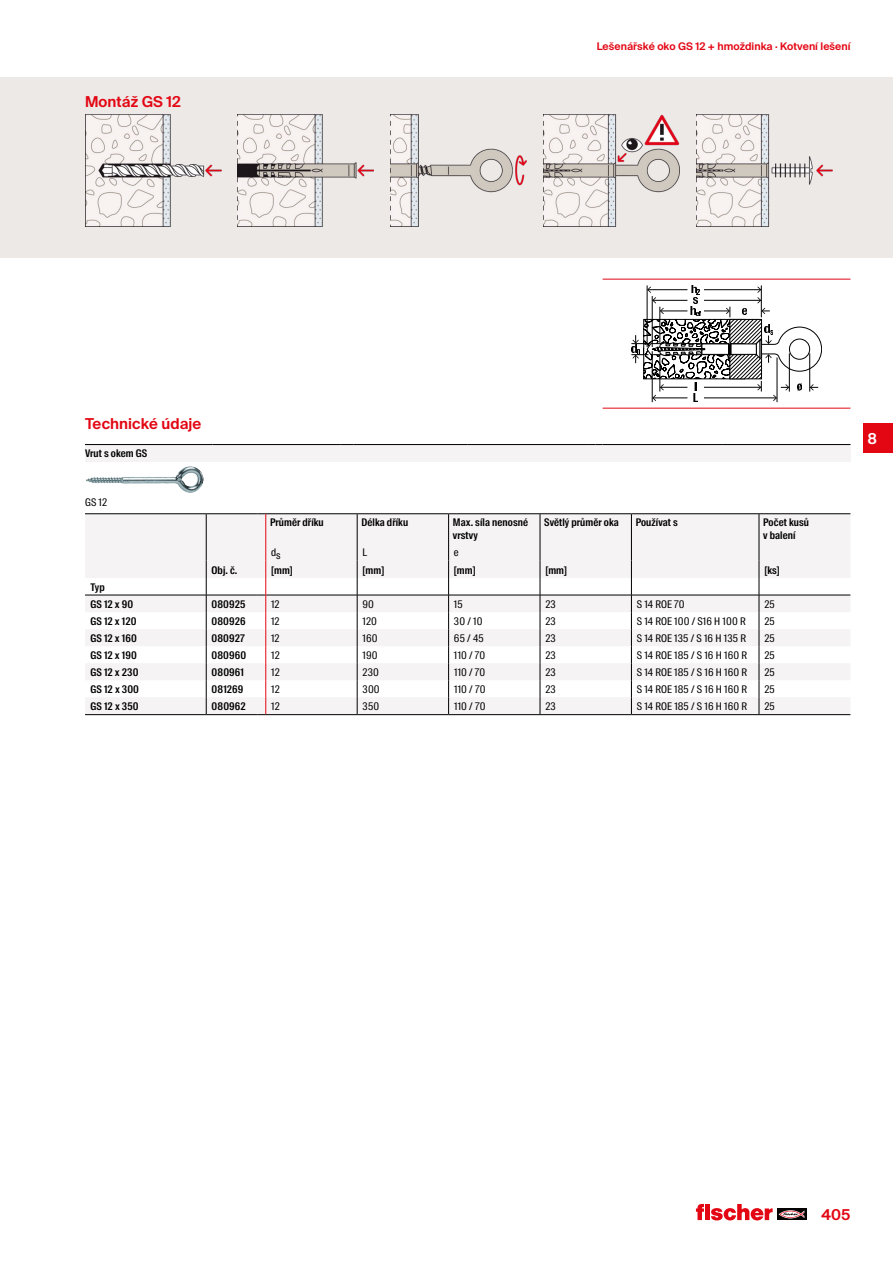
<style>
.page{position:relative;width:893px;height:1263px;background:#fff}
.page>*{position:absolute;margin:0;border:0;box-sizing:border-box;transform-origin:0 0}
.t1{font:600 15px "fischerstrong";letter-spacing:.005em;color:#e30613}
.t2{font:600 15px "fischerstrong";color:#fff}
.t3{font:10.5px "fischerstrong Cond";letter-spacing:.01em;color:#000}
.t4{font:600 10.5px/12.6px "fischerstrong Cond";letter-spacing:.01em;color:#000}
.t5{font:600 10.5px "fischerstrong";letter-spacing:.005em;color:#e30613}
</style>
<div class="page">
<svg style="left:777px;top:1208px;width:29px;height:12px"></svg>
<svg style="left:779px;top:1210px;width:25px;height:8px"></svg>
<svg style="left:696px;top:1204px;width:77px;height:16px"></svg>
<div style="left:863px;top:423px;width:30px;height:30px;background:#e30613"></div>
<div style="left:0;top:77px;width:893px;height:180px;background:#ede9e7"></div>
<img style="left:85px;top:114px;width:136px;height:112px">
<img style="left:238px;top:114px;width:136px;height:112px">
<img style="left:391px;top:114px;width:136px;height:112px">
<img style="left:544px;top:114px;width:136px;height:112px">
<img style="left:697px;top:114px;width:136px;height:112px">
<div style="left:85px;top:514px;width:765px;height:64px;background:#f5f3f3"></div>
<svg style="left:85px;top:596px;width:765px;height:118px;fill:#f5f3f3"></svg>
<hr style="left:85px;top:513px;width:121px;height:1px;background:#000">
<hr style="left:206px;top:513px;width:51px;height:1px;background:#000">
<hr style="left:266px;top:513px;width:91px;height:1px;background:#000">
<hr style="left:357px;top:513px;width:92px;height:1px;background:#000">
<hr style="left:449px;top:513px;width:91px;height:1px;background:#000">
<hr style="left:540px;top:513px;width:91px;height:1px;background:#000">
<hr style="left:631px;top:513px;width:128px;height:1px;background:#000">
<hr style="left:759px;top:513px;width:91px;height:1px;background:#000">
<hr style="left:85px;top:595px;width:121px;height:1px;background:#000">
<hr style="left:206px;top:595px;width:51px;height:1px;background:#000">
<hr style="left:266px;top:595px;width:91px;height:1px;background:#000">
<hr style="left:357px;top:595px;width:92px;height:1px;background:#000">
<hr style="left:449px;top:595px;width:91px;height:1px;background:#000">
<hr style="left:540px;top:595px;width:91px;height:1px;background:#000">
<hr style="left:631px;top:595px;width:128px;height:1px;background:#000">
<hr style="left:759px;top:595px;width:91px;height:1px;background:#000">
<svg style="left:759px;top:514px;width:1px;height:200px"></svg>
<svg style="left:631px;top:514px;width:1px;height:200px"></svg>
<svg style="left:357px;top:514px;width:1px;height:200px"></svg>
<svg style="left:540px;top:514px;width:1px;height:200px"></svg>
<svg style="left:206px;top:514px;width:1px;height:200px"></svg>
<svg style="left:448px;top:514px;width:1px;height:200px"></svg>
<hr style="left:85px;top:714px;width:121px;height:1px;background:#000">
<hr style="left:206px;top:714px;width:51px;height:1px;background:#000">
<svg style="left:257px;top:513px;width:9px;height:202px"></svg>
<hr style="left:266px;top:714px;width:91px;height:1px;background:#000">
<hr style="left:357px;top:714px;width:92px;height:1px;background:#000">
<hr style="left:449px;top:714px;width:91px;height:1px;background:#000">
<hr style="left:540px;top:714px;width:91px;height:1px;background:#000">
<hr style="left:631px;top:714px;width:128px;height:1px;background:#000">
<hr style="left:759px;top:714px;width:91px;height:1px;background:#000">
<div style="left:85px;top:444px;width:765px;height:18px;background:#f5f3f3"></div>
<hr style="left:603px;top:279px;width:120px;height:1px;background:#e30613">
<hr style="left:723px;top:279px;width:127px;height:1px;background:#e30613">
<hr style="left:603px;top:408px;width:120px;height:1px;background:#e30613">
<hr style="left:723px;top:408px;width:127px;height:1px;background:#e30613">
<hr style="left:85px;top:444px;width:128px;height:1px;background:#000">
<hr style="left:213px;top:444px;width:127px;height:1px;background:#000">
<svg style="left:340px;top:444px;width:13px;height:1px"></svg>
<hr style="left:353px;top:444px;width:115px;height:1px;background:#000">
<hr style="left:468px;top:444px;width:120px;height:1px;background:#000">
<svg style="left:588px;top:444px;width:15px;height:1px"></svg>
<hr style="left:603px;top:444px;width:120px;height:1px;background:#000">
<hr style="left:723px;top:444px;width:127px;height:1px;background:#000">
<svg style="left:631px;top:285px;width:191px;height:117px"></svg>
<img style="left:86px;top:466px;width:118px;height:27px">
<h1 class="t1" style="left:85px;top:93px;width:97px">Montáž GS 12</h1>
<p class="t5" style="left:597px;top:41px;width:255px">Lešenářské oko GS 12 + hmoždinka · Kotvení lešení</p>
<h1 class="t1" style="left:85px;top:415px;width:118px">Technické údaje</h1>
<p class="t4" style="left:85px;top:447px;width:64px">Vrut s okem GS</p>
<p class="t3" style="left:85px;top:496px;width:24px">GS 12</p>
<p class="t4" style="left:90px;top:579px;width:44px;line-height:16.8px">Typ<br>GS 12 x 90</p>
<p class="t4" style="left:270px;top:516px;width:55px">Průměr dříku</p>
<p class="t4" style="left:361px;top:516px;width:48px">Délka dříku</p>
<p class="t4" style="left:453px;top:516px;width:77px">Max. síla nenosné vrstvy</p>
<p class="t4" style="left:544px;top:516px;width:76px">Světlý průměr oka</p>
<p class="t4" style="left:636px;top:516px;width:44px">Používat s</p>
<p class="t4" style="left:763px;top:516px;width:47px">Počet kusů v balení</p>
<p class="t3" style="left:271px;top:548px;width:11px">ds</p>
<p class="t3" style="left:362px;top:546px;width:6px">L</p>
<p class="t3" style="left:454px;top:546px;width:6px">e</p>
<p class="t4" style="left:212px;top:564px;width:27px">Obj. č.</p>
<p class="t4" style="left:271px;top:564px;width:23px">[mm]</p>
<p class="t4" style="left:362px;top:564px;width:23px">[mm]</p>
<p class="t4" style="left:454px;top:564px;width:23px">[mm]</p>
<p class="t4" style="left:545px;top:564px;width:23px">[mm]</p>
<p class="t4" style="left:764px;top:564px;width:17px">[ks]</p>
<p class="t4" style="left:212px;top:598px;width:35px">080925</p>
<p class="t3" style="left:271px;top:598px;width:10px">12</p>
<p class="t3" style="left:363px;top:598px;width:13px">90</p>
<p class="t3" style="left:454px;top:598px;width:10px">15</p>
<p class="t3" style="left:545px;top:598px;width:12px">23</p>
<p class="t3" style="left:637px;top:598px;width:49px">S 14 ROE 70</p>
<p class="t3" style="left:764px;top:598px;width:12px">25</p>
<p class="t4" style="left:90px;top:615px;width:48px">GS 12 x 120</p>
<p class="t4" style="left:212px;top:615px;width:36px">080926</p>
<p class="t3" style="left:271px;top:615px;width:10px">12</p>
<p class="t3" style="left:363px;top:615px;width:16px">120</p>
<p class="t3" style="left:454px;top:615px;width:30px">30 / 10</p>
<p class="t3" style="left:545px;top:615px;width:12px">23</p>
<p class="t3" style="left:637px;top:615px;width:110px">S 14 ROE 100 / S16 H 100 R</p>
<p class="t3" style="left:764px;top:615px;width:12px">25</p>
<p class="t4" style="left:90px;top:632px;width:48px">GS 12 x 160</p>
<p class="t4" style="left:212px;top:632px;width:35px">080927</p>
<p class="t3" style="left:271px;top:632px;width:10px">12</p>
<p class="t3" style="left:363px;top:632px;width:17px">160</p>
<p class="t3" style="left:454px;top:632px;width:31px">65 / 45</p>
<p class="t3" style="left:545px;top:632px;width:12px">23</p>
<p class="t3" style="left:637px;top:632px;width:111px">S 14 ROE 135 / S 16 H 135 R</p>
<p class="t3" style="left:764px;top:632px;width:12px">25</p>
<p class="t4" style="left:90px;top:649px;width:48px">GS 12 x 190</p>
<p class="t4" style="left:212px;top:649px;width:36px">080960</p>
<p class="t3" style="left:271px;top:649px;width:10px">12</p>
<p class="t3" style="left:363px;top:649px;width:17px">190</p>
<p class="t3" style="left:454px;top:649px;width:33px">110 / 70</p>
<p class="t3" style="left:545px;top:649px;width:12px">23</p>
<p class="t3" style="left:637px;top:649px;width:112px">S 14 ROE 185 / S 16 H 160 R</p>
<p class="t3" style="left:764px;top:649px;width:12px">25</p>
<p class="t4" style="left:90px;top:666px;width:50px">GS 12 x 230</p>
<p class="t4" style="left:212px;top:666px;width:34px">080961</p>
<p class="t3" style="left:271px;top:666px;width:10px">12</p>
<p class="t3" style="left:363px;top:666px;width:18px">230</p>
<p class="t3" style="left:454px;top:666px;width:33px">110 / 70</p>
<p class="t3" style="left:545px;top:666px;width:12px">23</p>
<p class="t3" style="left:637px;top:666px;width:112px">S 14 ROE 185 / S 16 H 160 R</p>
<p class="t3" style="left:764px;top:666px;width:12px">25</p>
<p class="t4" style="left:90px;top:683px;width:50px">GS 12 x 300</p>
<p class="t4" style="left:212px;top:683px;width:33px">081269</p>
<p class="t3" style="left:271px;top:683px;width:10px">12</p>
<p class="t3" style="left:363px;top:683px;width:19px">300</p>
<p class="t3" style="left:454px;top:683px;width:33px">110 / 70</p>
<p class="t3" style="left:545px;top:683px;width:12px">23</p>
<p class="t3" style="left:637px;top:683px;width:112px">S 14 ROE 185 / S 16 H 160 R</p>
<p class="t3" style="left:764px;top:683px;width:12px">25</p>
<p class="t4" style="left:90px;top:700px;width:50px">GS 12 x 350</p>
<p class="t4" style="left:212px;top:700px;width:36px">080962</p>
<p class="t3" style="left:271px;top:700px;width:10px">12</p>
<p class="t3" style="left:363px;top:700px;width:18px">350</p>
<p class="t3" style="left:454px;top:700px;width:33px">110 / 70</p>
<p class="t3" style="left:545px;top:700px;width:12px">23</p>
<p class="t3" style="left:637px;top:700px;width:112px">S 14 ROE 185 / S 16 H 160 R</p>
<p class="t3" style="left:764px;top:700px;width:12px">25</p>
<h1 class="t2" style="left:867px;top:430px;width:11px">8</h1>
<h1 class="t1" style="left:821px;top:1206px;width:30px">405</h1>
</div>
